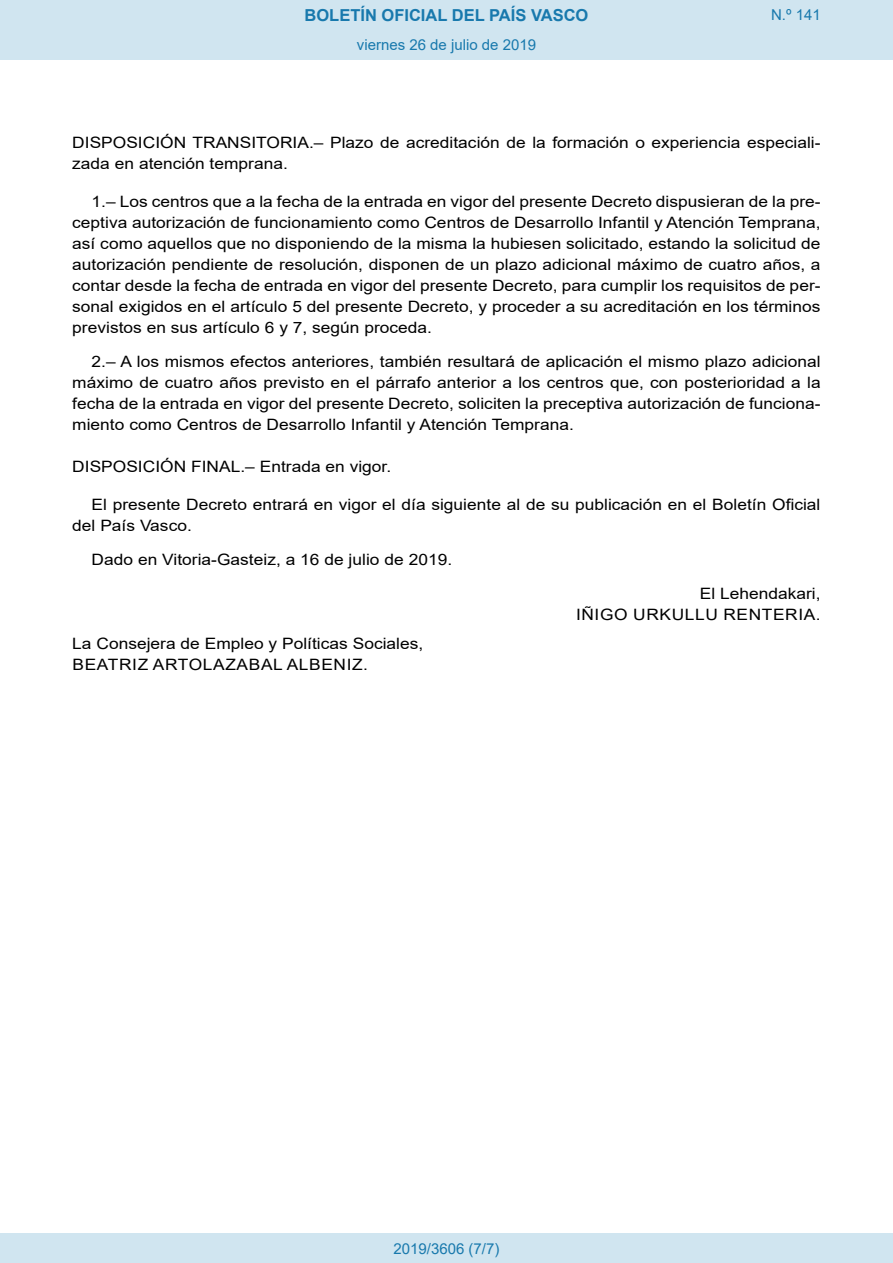
<style>
.page{position:relative;width:893px;height:1263px;background:#fff}
.page>*{position:absolute;margin:0;border:0;box-sizing:border-box;transform-origin:0 0}
.t1{font:700 16.5px "Arial";color:#1879ad}
.BOPVDetalle{font:15.6px/21px "Arial";color:#000;text-align:justify;scale:1.11 1}
.BOPVDisposicionTitul{font:15.6px/21px "Arial";color:#000;scale:1.11 1}
.BOPVFirmaLugFec{font:15.6px "Arial";color:#000;scale:1.11 1}
.BOPVFirmaPuesto{font:15.6px "Arial";color:#000;scale:1.11 1}
.BOPVFirmaNombre{font:15.6px "Arial";letter-spacing:.035em;color:#000;scale:1.11 1}
.BOPVNombreLehen2{font:15.6px "Arial";letter-spacing:.035em;color:#000;scale:1.11 1}
.BOPVPuestoLehen2{font:15.6px "Arial";color:#000;scale:1.11 1}
.Paginacion_Centro{font:15px "Arial";color:#1879ad}
</style>
<div class="page">
<div style="left:0;top:0;width:893px;height:60px;background:#d0e5f0"></div>
<div style="left:0;top:1233px;width:893px;height:30px;background:#d0e5f0"></div>
<p class="t1" style="left:305px;top:3px;width:285px">BOLETÍN OFICIAL DEL PAÍS VASCO</p>
<p class="Paginacion_Centro" style="left:357px;top:35px;width:181px">viernes 26 de julio de 2019</p>
<p class="Paginacion_Centro" style="left:771px;top:5px;width:51px">N.º 141</p>
<p class="BOPVDisposicionTitul" style="left:72px;top:132px;width:676px">DISPOSICIÓN TRANSITORIA.– Plazo de acreditación de la formación o experiencia especiali&shy;zada en atención temprana.</p>
<p class="BOPVDetalle" style="left:72px;top:191px;width:676px;text-indent:19px">1.– Los centros que a la fecha de la entrada en vigor del presente Decreto dispusieran de la pre&shy;ceptiva autorización de funcionamiento como Centros de Desarrollo Infantil y Atención Temprana, así como aquellos que no disponiendo de la misma la hubiesen solicitado, estando la solicitud de autorización pendiente de resolución, disponen de un plazo adicional máximo de cuatro años, a contar desde la fecha de entrada en vigor del presente Decreto, para cumplir los requisitos de per&shy;sonal exigidos en el artículo 5 del presente Decreto, y proceder a su acreditación en los términos previstos en sus artículo 6 y 7, según proceda.</p>
<p class="BOPVDetalle" style="left:72px;top:351px;width:676px;text-indent:19px">2.– A los mismos efectos anteriores, también resultará de aplicación el mismo plazo adicional máximo de cuatro años previsto en el párrafo anterior a los centros que, con posterioridad a la fecha de la entrada en vigor del presente Decreto, soliciten la preceptiva autorización de funciona&shy;miento como Centros de Desarrollo Infantil y Atención Temprana.</p>
<p class="BOPVDisposicionTitul" style="left:72px;top:456px;width:289px">DISPOSICIÓN FINAL.– Entrada en vigor.</p>
<p class="BOPVDetalle" style="left:72px;top:494px;width:675px;text-indent:19px">El presente Decreto entrará en vigor el día siguiente al de su publicación en el Boletín Oficial del País Vasco.</p>
<p class="BOPVFirmaLugFec" style="left:92px;top:549px;width:326px">Dado en Vitoria-Gasteiz, a 16 de julio de 2019.</p>
<p class="BOPVPuestoLehen2" style="left:700px;top:582px;width:110px">El Lehendakari,</p>
<p class="BOPVNombreLehen2" style="left:576px;top:603px;width:222px">IÑIGO URKULLU RENTERIA.</p>
<p class="BOPVFirmaPuesto" style="left:72px;top:633px;width:318px">La Consejera de Empleo y Políticas Sociales,</p>
<p class="BOPVFirmaNombre" style="left:73px;top:654px;width:268px">BEATRIZ ARTOLAZABAL ALBENIZ.</p>
<p class="Paginacion_Centro" style="left:393px;top:1238px;width:107px">2019/3606 (7/7)</p>
</div>
